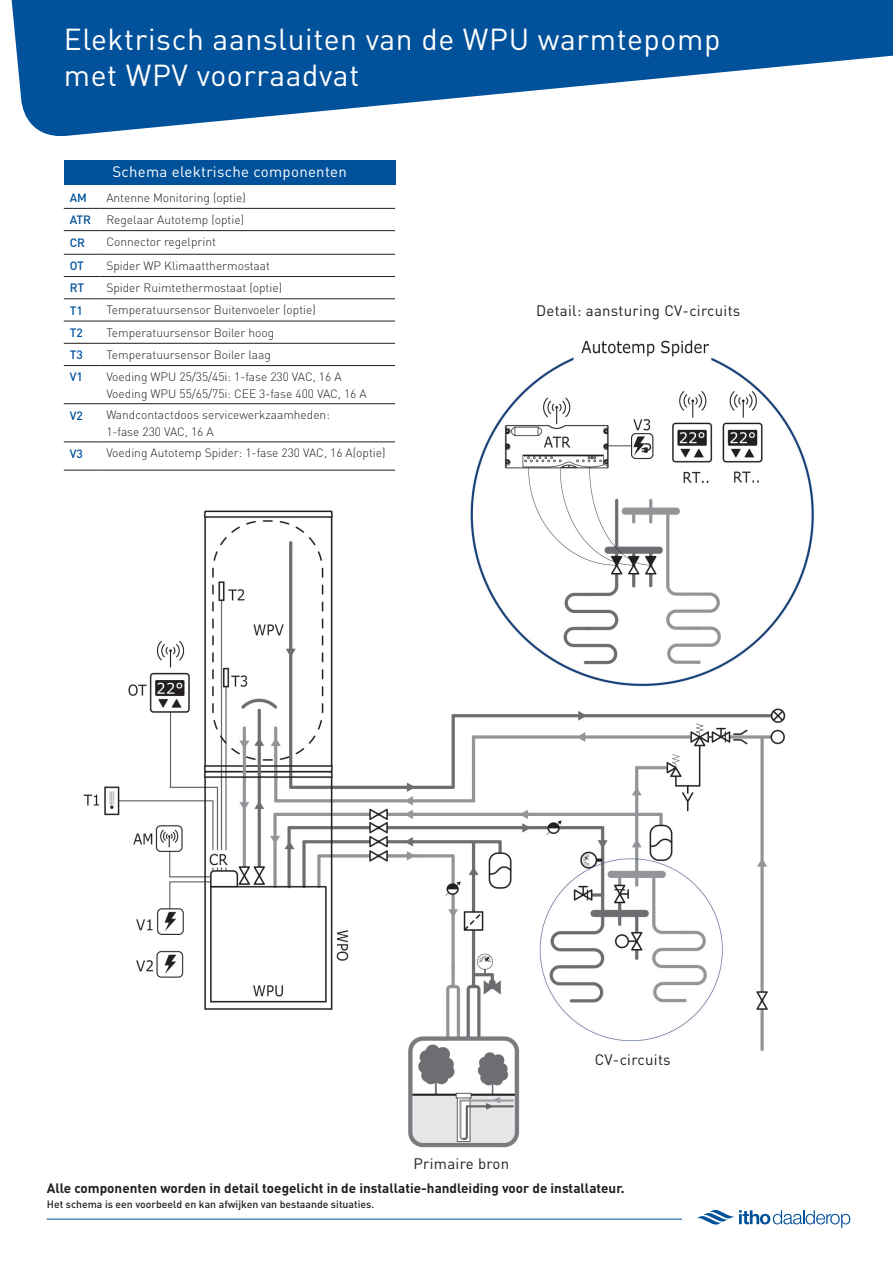
<style>
.page{position:relative;width:893px;height:1263px;background:#fff}
.page>*{position:absolute;margin:0;border:0;box-sizing:border-box;transform-origin:0 0}
.t1{font:30px/36px "DIN";letter-spacing:.02em;color:#fff}
.t2{font:15px "DIN";letter-spacing:.02em;color:#231f20}
.t3{font:15px "DIN";letter-spacing:.02em;color:#fff}
.t4{font:700 13.5px "DIN";color:#231f20}
.t5{font:300 12px/16.5px "DIN";color:#231f20}
.t6{font:500 12px "DIN";color:#01519b}
.t7{font:500 10.5px "DIN";color:#231f20}
</style>
<div class="page">
<svg style="left:11px;top:0;width:882px;height:137px;fill:#01519b"></svg>
<hr style="left:47px;top:1219px;width:635px;height:1px;background:#01519b">
<svg style="left:697px;top:1209px;width:153px;height:19px"></svg>
<img style="left:71px;top:320px;width:743px;height:828px">
<div style="left:64px;top:161px;width:331px;height:24px;background:#01519b"></div>
<hr style="left:64px;top:208px;width:36px;height:1px;background:#231f20">
<hr style="left:100px;top:208px;width:295px;height:1px;background:#231f20">
<hr style="left:64px;top:230px;width:36px;height:1px;background:#231f20">
<hr style="left:100px;top:230px;width:295px;height:1px;background:#231f20">
<hr style="left:64px;top:254px;width:36px;height:1px;background:#231f20">
<hr style="left:100px;top:254px;width:295px;height:1px;background:#231f20">
<hr style="left:64px;top:276px;width:36px;height:1px;background:#231f20">
<hr style="left:100px;top:276px;width:295px;height:1px;background:#231f20">
<hr style="left:64px;top:298px;width:36px;height:1px;background:#231f20">
<hr style="left:100px;top:298px;width:295px;height:1px;background:#231f20">
<hr style="left:64px;top:321px;width:36px;height:1px;background:#231f20">
<hr style="left:100px;top:321px;width:295px;height:1px;background:#231f20">
<hr style="left:64px;top:343px;width:36px;height:1px;background:#231f20">
<hr style="left:100px;top:343px;width:295px;height:1px;background:#231f20">
<hr style="left:64px;top:365px;width:36px;height:1px;background:#231f20">
<hr style="left:100px;top:365px;width:295px;height:1px;background:#231f20">
<hr style="left:64px;top:403px;width:36px;height:1px;background:#231f20">
<hr style="left:100px;top:403px;width:295px;height:1px;background:#231f20">
<hr style="left:64px;top:442px;width:36px;height:1px;background:#231f20">
<hr style="left:100px;top:442px;width:295px;height:1px;background:#231f20">
<hr style="left:64px;top:470px;width:36px;height:1px;background:#231f20">
<hr style="left:100px;top:470px;width:295px;height:1px;background:#231f20">
<h1 class="t1" style="left:64px;top:21px;width:658px">Elektrisch aansluiten van de WPU warmtepomp met WPV voorraadvat</h1>
<p class="t3" style="left:112px;top:162px;width:236px">Schema elektrische componenten</p>
<p class="t6" style="left:70px;top:190px;width:19px">AM</p>
<p class="t5" style="left:106px;top:189px;width:141px">Antenne Monitoring (optie)</p>
<p class="t6" style="left:70px;top:212px;width:23px">ATR</p>
<p class="t5" style="left:106px;top:211px;width:139px">Regelaar Autotemp (optie)</p>
<p class="t6" style="left:70px;top:235px;width:17px">CR</p>
<p class="t5" style="left:106px;top:234px;width:111px">Connector regelprint</p>
<p class="t6" style="left:70px;top:258px;width:16px">OT</p>
<p class="t5" style="left:106px;top:257px;width:165px">Spider WP Klimaatthermostaat</p>
<p class="t6" style="left:70px;top:280px;width:16px">RT</p>
<p class="t5" style="left:106px;top:279px;width:177px">Spider Ruimtethermostaat (optie)</p>
<p class="t6" style="left:70px;top:303px;width:15px">T1</p>
<p class="t5" style="left:106px;top:302px;width:211px">Temperatuursensor Buitenvoeler (optie)</p>
<p class="t6" style="left:70px;top:325px;width:15px">T2</p>
<p class="t5" style="left:106px;top:324px;width:169px">Temperatuursensor Boiler hoog</p>
<p class="t6" style="left:70px;top:347px;width:15px">T3</p>
<p class="t5" style="left:106px;top:346px;width:166px">Temperatuursensor Boiler laag</p>
<p class="t6" style="left:70px;top:369px;width:15px">V1</p>
<p class="t5" style="left:106px;top:368px;width:262px">Voeding WPU 25/35/45i: 1-fase 230 VAC, 16 A<br>Voeding WPU 55/65/75i: CEE 3-fase 400 VAC, 16 A</p>
<p class="t6" style="left:70px;top:408px;width:15px">V2</p>
<p class="t5" style="left:106px;top:407px;width:225px">Wandcontactdoos servicewerkzaamheden:<br>1-fase 230 VAC, 16 A</p>
<p class="t6" style="left:70px;top:446px;width:15px">V3</p>
<p class="t5" style="left:106px;top:445px;width:281px">Voeding Autotemp Spider: 1-fase 230 VAC, 16 A(optie)</p>
<p class="t2" style="left:536px;top:301px;width:206px">Detail: aansturing CV-circuits</p>
<p class="t2" style="left:595px;top:1050px;width:77px">CV-circuits</p>
<p class="t2" style="left:413px;top:1154px;width:97px">Primaire bron</p>
<p class="t4" style="left:47px;top:1179px;width:579px">Alle componenten worden in detail toegelicht in de installatie-handleiding voor de installateur.</p>
<p class="t7" style="left:47px;top:1198px;width:329px">Het schema is een voorbeeld en kan afwijken van bestaande situaties.</p>
</div>
